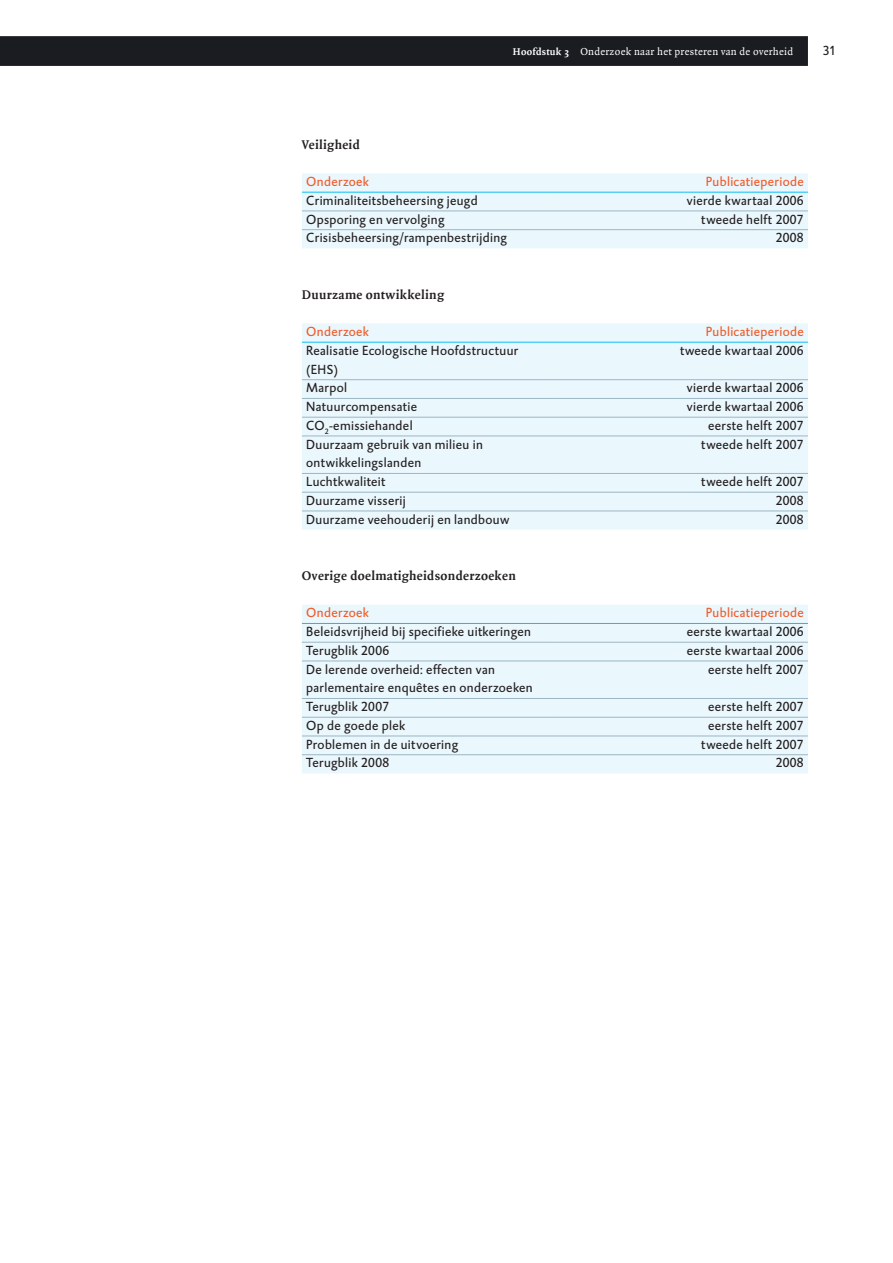
<style>
.page{position:relative;width:893px;height:1263px;background:#fff}
.page>*{position:absolute;margin:0;border:0;box-sizing:border-box;transform-origin:0 0}
._13_Tabeltekst_plat{font:13.5px/18.8px "DTL Caspari T";letter-spacing:.025em;color:#231f20}
._12_Tabeltekst_kop{font:13.5px "DTL Caspari T";letter-spacing:.025em;color:#f15b2a}
._08_Subkop{font:700 13.5px "Quadraat";letter-spacing:.025em;color:#231f20}
._00_Platte_tekst{font:10.8px "Quadraat";letter-spacing:.025em;color:#fff}
.s1{font-weight:700;font-size:10.5px}
</style>
<div class="page">
<div style="left:0;top:36px;width:808px;height:30px;background:#1a1c21"></div>
<div style="left:302px;top:173px;width:506px;height:75px;background:#eaf7fd"></div>
<hr style="left:302px;top:192px;width:253px;height:1px;background:#0dbff2">
<hr style="left:555px;top:192px;width:253px;height:1px;background:#0dbff2">
<hr style="left:302px;top:211px;width:253px;height:1px;background:#9cb7c4">
<hr style="left:555px;top:211px;width:253px;height:1px;background:#9cb7c4">
<hr style="left:302px;top:229px;width:253px;height:1px;background:#9cb7c4">
<hr style="left:555px;top:229px;width:253px;height:1px;background:#9cb7c4">
<div style="left:302px;top:323px;width:506px;height:207px;background:#eaf7fd"></div>
<hr style="left:302px;top:342px;width:253px;height:1px;background:#0dbff2">
<hr style="left:555px;top:342px;width:253px;height:1px;background:#0dbff2">
<hr style="left:302px;top:379px;width:253px;height:1px;background:#9cb7c4">
<hr style="left:555px;top:379px;width:253px;height:1px;background:#9cb7c4">
<hr style="left:302px;top:398px;width:253px;height:1px;background:#9cb7c4">
<hr style="left:555px;top:398px;width:253px;height:1px;background:#9cb7c4">
<hr style="left:302px;top:417px;width:253px;height:1px;background:#9cb7c4">
<hr style="left:555px;top:417px;width:253px;height:1px;background:#9cb7c4">
<hr style="left:302px;top:436px;width:253px;height:1px;background:#9cb7c4">
<hr style="left:555px;top:436px;width:253px;height:1px;background:#9cb7c4">
<hr style="left:302px;top:473px;width:253px;height:1px;background:#9cb7c4">
<hr style="left:555px;top:473px;width:253px;height:1px;background:#9cb7c4">
<hr style="left:302px;top:492px;width:253px;height:1px;background:#9cb7c4">
<hr style="left:555px;top:492px;width:253px;height:1px;background:#9cb7c4">
<hr style="left:302px;top:511px;width:253px;height:1px;background:#9cb7c4">
<hr style="left:555px;top:511px;width:253px;height:1px;background:#9cb7c4">
<div style="left:302px;top:605px;width:506px;height:168px;background:#eaf7fd"></div>
<hr style="left:302px;top:623px;width:253px;height:1px;background:#0dbff2">
<hr style="left:555px;top:623px;width:253px;height:1px;background:#0dbff2">
<hr style="left:302px;top:642px;width:253px;height:1px;background:#9cb7c4">
<hr style="left:555px;top:642px;width:253px;height:1px;background:#9cb7c4">
<hr style="left:302px;top:661px;width:253px;height:1px;background:#9cb7c4">
<hr style="left:555px;top:661px;width:253px;height:1px;background:#9cb7c4">
<hr style="left:302px;top:698px;width:253px;height:1px;background:#9cb7c4">
<hr style="left:555px;top:698px;width:253px;height:1px;background:#9cb7c4">
<hr style="left:302px;top:717px;width:253px;height:1px;background:#9cb7c4">
<hr style="left:555px;top:717px;width:253px;height:1px;background:#9cb7c4">
<hr style="left:302px;top:736px;width:253px;height:1px;background:#9cb7c4">
<hr style="left:555px;top:736px;width:253px;height:1px;background:#9cb7c4">
<hr style="left:302px;top:754px;width:253px;height:1px;background:#9cb7c4">
<hr style="left:555px;top:754px;width:253px;height:1px;background:#9cb7c4">
<p class="_00_Platte_tekst" style="left:513px;top:46px;width:282px"><span class="s1">Hoofdstuk 3</span> Onderzoek naar het presteren van de overheid</p>
<p class="_13_Tabeltekst_plat" style="left:823px;top:41px;width:15px">31</p>
<p class="_08_Subkop" style="left:302px;top:137px;width:59px">Veiligheid</p>
<p class="_12_Tabeltekst_kop" style="left:306px;top:173px;width:64px">Onderzoek</p>
<p class="_12_Tabeltekst_kop" style="left:706px;top:173px;width:99px">Publicatieperiode</p>
<p class="_13_Tabeltekst_plat" style="left:306px;top:191px;width:173px">Criminaliteitsbeheersing jeugd</p>
<p class="_13_Tabeltekst_plat" style="left:687px;top:191px;width:118px">vierde kwartaal 2006</p>
<p class="_13_Tabeltekst_plat" style="left:306px;top:210px;width:140px">Opsporing en vervolging</p>
<p class="_13_Tabeltekst_plat" style="left:701px;top:210px;width:104px">tweede helft 2007</p>
<p class="_13_Tabeltekst_plat" style="left:306px;top:228px;width:202px">Crisisbeheersing/rampenbestrijding</p>
<p class="_13_Tabeltekst_plat" style="left:776px;top:228px;width:30px">2008</p>
<p class="_08_Subkop" style="left:302px;top:287px;width:144px">Duurzame ontwikkeling</p>
<p class="_12_Tabeltekst_kop" style="left:306px;top:323px;width:64px">Onderzoek</p>
<p class="_12_Tabeltekst_kop" style="left:706px;top:323px;width:99px">Publicatieperiode</p>
<p class="_13_Tabeltekst_plat" style="left:306px;top:341px;width:214px">Realisatie Ecologische Hoofdstructuur (EHS)</p>
<p class="_13_Tabeltekst_plat" style="left:680px;top:341px;width:125px">tweede kwartaal 2006</p>
<p class="_13_Tabeltekst_plat" style="left:306px;top:378px;width:42px">Marpol</p>
<p class="_13_Tabeltekst_plat" style="left:687px;top:378px;width:118px">vierde kwartaal 2006</p>
<p class="_13_Tabeltekst_plat" style="left:306px;top:397px;width:112px">Natuurcompensatie</p>
<p class="_13_Tabeltekst_plat" style="left:687px;top:397px;width:118px">vierde kwartaal 2006</p>
<p class="_13_Tabeltekst_plat" style="left:306px;top:416px;width:108px">CO<sub>2</sub>-emissiehandel</p>
<p class="_13_Tabeltekst_plat" style="left:708px;top:416px;width:97px">eerste helft 2007</p>
<p class="_13_Tabeltekst_plat" style="left:306px;top:435px;width:178px">Duurzaam gebruik van milieu in ontwikkelingslanden</p>
<p class="_13_Tabeltekst_plat" style="left:701px;top:435px;width:104px">tweede helft 2007</p>
<p class="_13_Tabeltekst_plat" style="left:306px;top:472px;width:81px">Luchtkwaliteit</p>
<p class="_13_Tabeltekst_plat" style="left:701px;top:472px;width:104px">tweede helft 2007</p>
<p class="_13_Tabeltekst_plat" style="left:306px;top:491px;width:101px">Duurzame visserij</p>
<p class="_13_Tabeltekst_plat" style="left:776px;top:491px;width:30px">2008</p>
<p class="_13_Tabeltekst_plat" style="left:306px;top:510px;width:205px">Duurzame veehouderij en landbouw</p>
<p class="_13_Tabeltekst_plat" style="left:776px;top:510px;width:30px">2008</p>
<p class="_08_Subkop" style="left:302px;top:568px;width:215px">Overige doelmatigheidsonderzoeken</p>
<p class="_12_Tabeltekst_kop" style="left:306px;top:604px;width:64px">Onderzoek</p>
<p class="_12_Tabeltekst_kop" style="left:706px;top:604px;width:99px">Publicatieperiode</p>
<p class="_13_Tabeltekst_plat" style="left:306px;top:622px;width:226px">Beleidsvrijheid bij specifieke uitkeringen</p>
<p class="_13_Tabeltekst_plat" style="left:687px;top:622px;width:118px">eerste kwartaal 2006</p>
<p class="_13_Tabeltekst_plat" style="left:306px;top:641px;width:85px">Terugblik 2006</p>
<p class="_13_Tabeltekst_plat" style="left:687px;top:641px;width:118px">eerste kwartaal 2006</p>
<p class="_13_Tabeltekst_plat" style="left:306px;top:660px;width:228px">De lerende overheid: effecten van parlementaire enquêtes en onderzoeken</p>
<p class="_13_Tabeltekst_plat" style="left:708px;top:660px;width:97px">eerste helft 2007</p>
<p class="_13_Tabeltekst_plat" style="left:306px;top:697px;width:85px">Terugblik 2007</p>
<p class="_13_Tabeltekst_plat" style="left:708px;top:697px;width:97px">eerste helft 2007</p>
<p class="_13_Tabeltekst_plat" style="left:306px;top:716px;width:101px">Op de goede plek</p>
<p class="_13_Tabeltekst_plat" style="left:708px;top:716px;width:97px">eerste helft 2007</p>
<p class="_13_Tabeltekst_plat" style="left:306px;top:735px;width:153px">Problemen in de uitvoering</p>
<p class="_13_Tabeltekst_plat" style="left:701px;top:735px;width:104px">tweede helft 2007</p>
<p class="_13_Tabeltekst_plat" style="left:306px;top:753px;width:85px">Terugblik 2008</p>
<p class="_13_Tabeltekst_plat" style="left:776px;top:753px;width:30px">2008</p>
</div>
